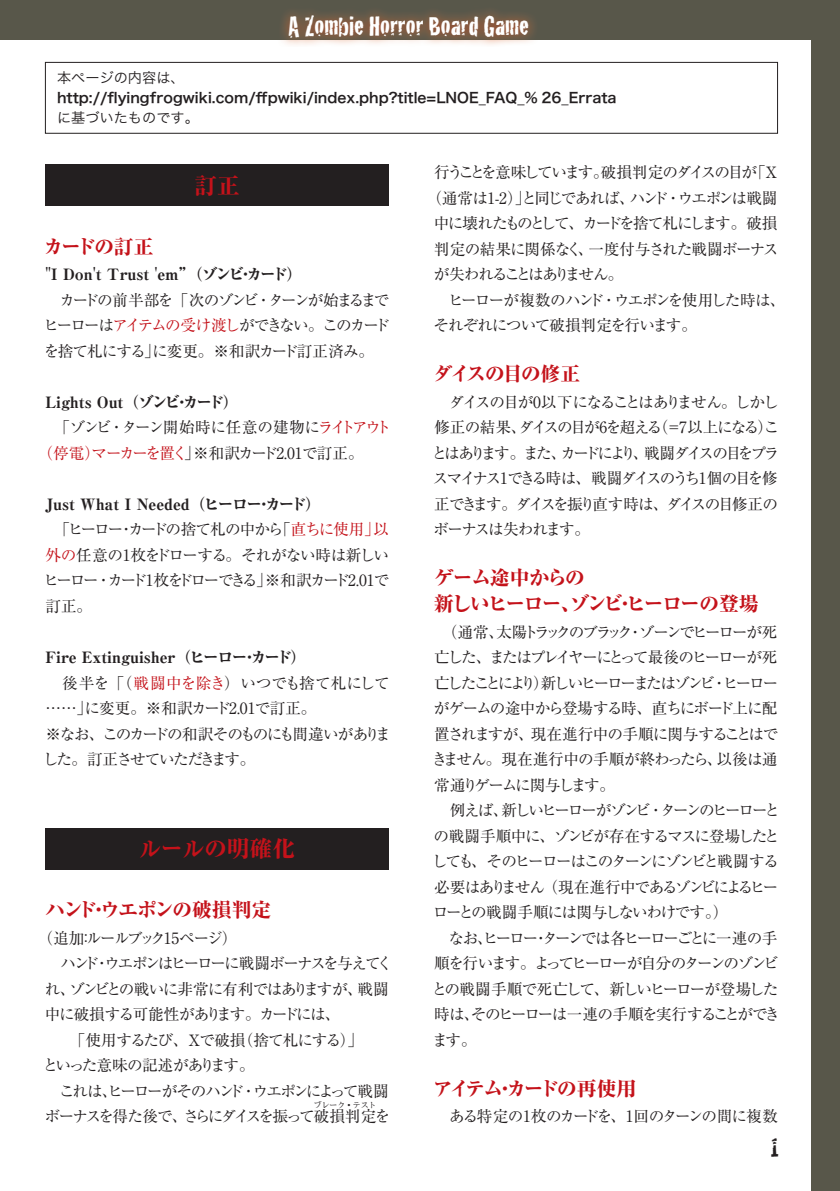
<style>
.page{position:relative;width:840px;height:1191px;background:#fff}
.page>*{position:absolute;margin:0;border:0;box-sizing:border-box;transform-origin:0 0}
.t1{font:28.4px "Cracked";color:#fff}
.t2{font:25.6px "Cracked";color:#231f20}
.t3{font:800 22.6px "Ryumin Pro";letter-spacing:-.015em;color:#c4121a}
.t4{font:800 19.8px/25.6px "Ryumin Pro";letter-spacing:-.085em;color:#c4121a}
.t5{font:800 19.8px "Ryumin Pro";letter-spacing:-.06em;color:#c4121a}
.t6{font:15.6px/25.6px "Ryumin Pro";letter-spacing:-.11em;color:#231f20}
.t7{font:15.6px/25.6px "Ryumin Pro";letter-spacing:-.13em;color:#231f20}
.t8{font:15.6px/25.6px "Ryumin Pro";letter-spacing:-.09em;color:#231f20}
.t9{font:15.6px/25.6px "Ryumin Pro";letter-spacing:-.085em;color:#231f20}
.t10{font:800 15.6px "Ryumin Pro";color:#231f20}
.t11{font:15.6px "Ryumin Pro";letter-spacing:-.14em;color:#231f20}
.t12{font:15.6px "Ryumin Pro";letter-spacing:-.135em;color:#231f20}
.t13{font:15.6px "Ryumin Pro";letter-spacing:-.055em;color:#231f20}
.t14{font:15.6px "Ryumin Pro";letter-spacing:-.06em;color:#231f20}
.t15{font:15.6px "Ryumin Pro";letter-spacing:-.075em;color:#231f20}
.t16{font:14.2px "Hira Kaku Pro N W6";color:#231f20}
.t17{font:14.2px "Hira Kaku Pro N W3";color:#231f20}
.t18{font:7.8px "Ryumin Pro";color:#231f20}
.s1{color:#c4121a}
.s2{font-weight:800}
</style>
<div class="page">
<div style="left:0;top:0;width:839px;height:40px;background:#58574a"></div>
<div style="left:811px;top:0;width:28px;height:1191px;background:#58574a"></div>
<img style="left:282px;top:11px;width:252px;height:34px">
<div style="left:45px;top:164px;width:343px;height:42px;background:#231f20"></div>
<div style="left:45px;top:828px;width:343px;height:41px;background:#231f20"></div>
<div style="left:45px;top:62px;width:732px;height:72px;border:1px solid #231f20"></div>
<h1 class="t1" style="left:288px;top:4px;width:242px">A Zombie Horror Board Game</h1>
<p class="t17" style="left:57px;top:65px;width:129px">本ページの内容は、</p>
<p class="t16" style="left:57px;top:85px;width:560px">http://flyingfrogwiki.com/ffpwiki/index.php?title=LNOE_FAQ_% 26_Errata</p>
<p class="t17" style="left:57px;top:105px;width:143px">に基づいたものです。</p>
<h3 class="t3" style="left:194px;top:167px;width:47px">訂正</h3>
<p class="t4" style="left:44px;top:232px;width:111px">カードの訂正</p>
<p class="t10" style="left:45px;top:262px;width:258px">"I Don't Trust 'em”（ゾンビ・カード）</p>
<p class="t6" style="left:43px;top:286px;width:348px;text-align:justify">　カードの前半部を「次のゾンビ・ターンが始まるまでヒーローは<span class="s1">アイテムの受け渡し</span>ができない。このカードを捨て札にする」に変更。※和訳カード訂正済み。</p>
<p class="t10" style="left:45px;top:390px;width:194px">Lights Out（ゾンビ・カード）</p>
<p class="t8" style="left:45px;top:414px;width:347px">　「ゾンビ・ターン開始時に任意の建物に<span class="s1">ライトアウト</span></p>
<p class="t6" style="left:38px;top:439px;width:327px"><span class="s1">（停電）マーカーを置く</span>」※和訳カード2.01で訂正。</p>
<p class="t8" style="left:43px;top:490px;width:347px"><span class="s2">Just What I Needed（ヒーロー・カード）<br></span>　「ヒーロー・カードの捨て札の中から「<span class="s1">直ちに使用」以外の</span>任意の1枚をドローする。それがない時は新しいヒーロー・カード1枚をドローできる」※和訳カード2.01で訂正。</p>
<p class="t9" style="left:43px;top:643px;width:349px"><span class="s2">Fire Extinguisher（ヒーロー・カード）<br></span>　後半を「（<span class="s1">戦闘中を除き</span>）いつでも捨て札にして……」に変更。※和訳カード2.01で訂正。<br>※なお、このカードの和訳そのものにも間違いがありました。訂正させていただきます。</p>
<h3 class="t3" style="left:139px;top:831px;width:157px">ルールの明確化</h3>
<p class="t5" style="left:45px;top:894px;width:227px">ハンド・ウエポンの破損判定</p>
<p class="t6" style="left:43px;top:924px;width:351px;text-indent:-5px">（追加：ルールブック15ページ）<br>　ハンド・ウエポンはヒーローに戦闘ボーナスを与えてくれ、ゾンビとの戦いに非常に有利ではありますが、戦闘中に破損する可能性があります。カードには、<br>　　「使用するたび、Xで破損（捨て札にする）」<br>といった意味の記述があります。<br>　これは、ヒーローがそのハンド・ウエポンによって戦闘ボーナスを得た後で、さらにダイスを振って破損判定を</p>
<p class="t18" style="left:314px;top:1098px;width:64px">ブレーク・テスト</p>
<p class="t11" style="left:434px;top:160px;width:344px">行うことを意味しています。破損判定のダイスの目が「X</p>
<p class="t6" style="left:426px;top:184px;width:352px">（通常は1-2）」と同じであれば、ハンド・ウエポンは戦闘</p>
<p class="t12" style="left:433px;top:211px;width:345px">中に壊れたものとして、カードを捨て札にします。破損</p>
<p class="t14" style="left:434px;top:237px;width:346px">判定の結果に関係なく、一度付与された戦闘ボーナス</p>
<p class="t6" style="left:433px;top:260px;width:191px">が失われることはありません。</p>
<p class="t6" style="left:434px;top:286px;width:352px">　ヒーローが複数のハンド・ウエポンを使用した時は、</p>
<p class="t15" style="left:433px;top:313px;width:265px">それぞれについて破損判定を行います。</p>
<p class="t4" style="left:432px;top:359px;width:149px">ダイスの目の修正</p>
<p class="t7" style="left:431px;top:388px;width:349px">　ダイスの目が0以下になることはありません。しかし修正の結果、ダイスの目が6を超える（＝7以上になる）ことはあります。また、カードにより、戦闘ダイスの目をプラスマイナス1できる時は、戦闘ダイスのうち1個の目を修正できます。ダイスを振り直す時は、ダイスの目修正のボーナスは失われます。</p>
<p class="t4" style="left:433px;top:563px;width:326px">ゲーム途中からの<br>新しいヒーロー、ゾンビ・ヒーローの登場</p>
<p class="t6" style="left:431px;top:618px;width:350px">　（通常、太陽トラックのブラック・ゾーンでヒーローが死亡した、またはプレイヤーにとって最後のヒーローが死亡したことにより）新しいヒーローまたはゾンビ・ヒーローがゲームの途中から登場する時、直ちにボード上に配置されますが、現在進行中の手順に関与することはできません。現在進行中の手順が終わったら、以後は通常通りゲームに関与します。<br>　例えば、新しいヒーローがゾンビ・ターンのヒーローとの戦闘手順中に、ゾンビが存在するマスに登場したとしても、そのヒーローはこのターンにゾンビと戦闘する必要はありません（現在進行中であるゾンビによるヒーローとの戦闘手順には関与しないわけです。）<br>　なお、ヒーロー・ターンでは各ヒーローごとに一連の手順を行います。よってヒーローが自分のターンのゾンビとの戦闘手順で死亡して、新しいヒーローが登場した時は、そのヒーローは一連の手順を実行することができます。</p>
<p class="t4" style="left:432px;top:1074px;width:205px">アイテム・カードの再使用</p>
<p class="t13" style="left:434px;top:1104px;width:345px">　ある特定の1枚のカードを、1回のターンの間に複数</p>
<h2 class="t2" style="left:770px;top:1127px;width:10px">1</h2>
</div>
